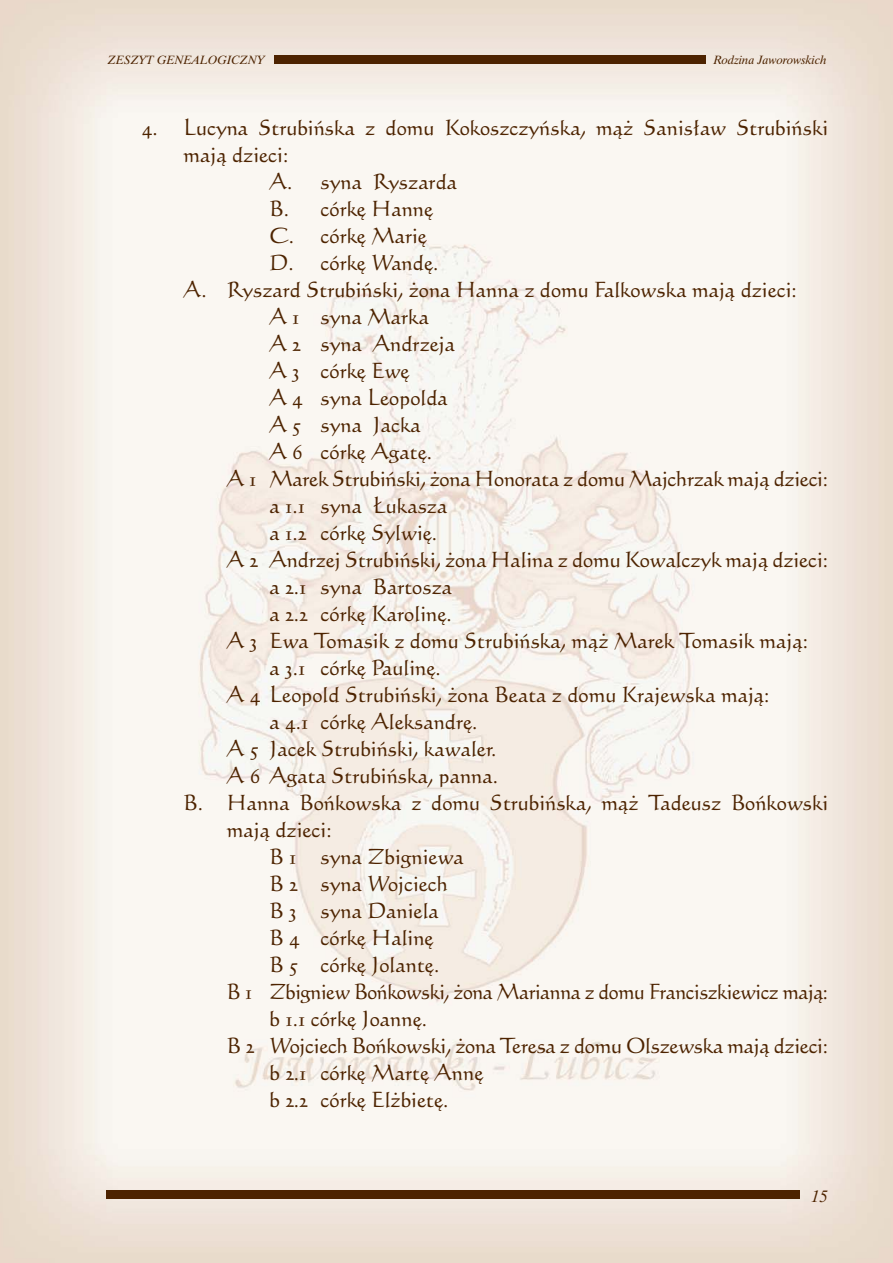
<style>
.page{position:relative;width:893px;height:1263px;background:#fff}
.page>*{position:absolute;margin:0;border:0;box-sizing:border-box;transform-origin:0 0}
.t1{font:21px "Calligraphic 421 PL Roman A";color:#4d2300}
.t2{font:21px "Calligraphic 421 PL Roman A";letter-spacing:-.02em;color:#4d2300}
.t3{font:italic 16.5px "Dutch 801 PL";color:#4d2300}
.t4{font:italic 12px "Dutch 801 PL";color:#4d2300}
</style>
<div class="page">
<img style="left:0;top:0;width:892px;height:1263px">
<div style="left:274px;top:55px;width:431px;height:9px;background:#4d2300"></div>
<div style="left:106px;top:1191px;width:693px;height:8px;background:#4d2300"></div>
<p class="t4" style="left:108px;top:55px;width:158px">ZESZYT GENEALOGICZNY</p>
<p class="t4" style="left:714px;top:55px;width:114px">Rodzina Jaworowskich</p>
<p class="t1" style="left:142px;top:120px;width:687px">4. Lucyna Strubiƒska z domu Kokoszczyƒska, mà˝ Sanis∏aw Strubiƒski</p>
<p class="t1" style="left:183px;top:147px;width:106px">majà dzieci:</p>
<p class="t1" style="left:269px;top:174px;width:189px">A. syna Ryszarda</p>
<p class="t1" style="left:269px;top:201px;width:165px">B. córk´ Hann´</p>
<p class="t1" style="left:269px;top:228px;width:159px">C. córk´ Mari´</p>
<p class="t1" style="left:269px;top:255px;width:170px">D. córk´ Wand´.</p>
<p class="t1" style="left:184px;top:282px;width:614px">A. Ryszard Strubiƒski, ˝ona Hanna z domu Falkowska majà dzieci:</p>
<p class="t1" style="left:269px;top:309px;width:161px">A 1 syna Marka</p>
<p class="t1" style="left:269px;top:336px;width:187px">A 2 syna Andrzeja</p>
<p class="t1" style="left:269px;top:363px;width:142px">A 3 córk´ Ew´</p>
<p class="t1" style="left:269px;top:390px;width:180px">A 4 syna Leopolda</p>
<p class="t1" style="left:269px;top:417px;width:153px">A 5 syna Jacka</p>
<p class="t1" style="left:269px;top:444px;width:164px">A 6 córk´ Agat´.</p>
<p class="t1" style="left:227px;top:471px;width:602px">A 1 Marek Strubiƒski, ˝ona Honorata z domu Majchrzak majà dzieci:</p>
<p class="t1" style="left:269px;top:498px;width:179px">a 1.1 syna ¸ukasza</p>
<p class="t1" style="left:269px;top:525px;width:169px">a 1.2 córk´ Sylwi´.</p>
<p class="t1" style="left:227px;top:552px;width:602px">A 2 Andrzej Strubiƒski, ˝ona Halina z domu Kowalczyk majà dzieci:</p>
<p class="t1" style="left:269px;top:579px;width:184px">a 2.1 syna Bartosza</p>
<p class="t1" style="left:269px;top:606px;width:184px">a 2.2 córk´ Karolin´.</p>
<p class="t1" style="left:227px;top:633px;width:582px">A 3 Ewa Tomasik z domu Strubiƒska, mà˝ Marek Tomasik majà:</p>
<p class="t1" style="left:269px;top:660px;width:173px">a 3.1 córk´ Paulin´.</p>
<p class="t1" style="left:227px;top:687px;width:544px">A 4 Leopold Strubiƒski, ˝ona Beata z domu Krajewska majà:</p>
<p class="t1" style="left:269px;top:714px;width:209px">a 4.1 córk´ Aleksandr´.</p>
<p class="t1" style="left:227px;top:741px;width:271px">A 5 Jacek Strubiƒski, kawaler.</p>
<p class="t1" style="left:227px;top:768px;width:273px">A 6 Agata Strubiƒska, panna.</p>
<p class="t1" style="left:184px;top:795px;width:646px">B. Hanna Boƒkowska z domu Strubiƒska, mà˝ Tadeusz Boƒkowski</p>
<p class="t1" style="left:227px;top:822px;width:106px">majà dzieci:</p>
<p class="t1" style="left:269px;top:849px;width:196px">B 1 syna Zbigniewa</p>
<p class="t1" style="left:269px;top:876px;width:180px">B 2 syna Wojciech</p>
<p class="t1" style="left:269px;top:903px;width:171px">B 3 syna Daniela</p>
<p class="t1" style="left:269px;top:930px;width:166px">B 4 córk´ Halin´</p>
<p class="t1" style="left:269px;top:957px;width:171px">B 5 córk´ Jolant´.</p>
<p class="t2" style="left:227px;top:984px;width:602px">B 1 Zbigniew Boƒkowski, ˝ona Marianna z domu Franciszkiewicz majà:</p>
<p class="t1" style="left:269px;top:1011px;width:159px">b 1.1 córk´ Joann´.</p>
<p class="t1" style="left:227px;top:1038px;width:602px">B 2 Wojciech Boƒkowski, ˝ona Teresa z domu Olszewska majà dzieci:</p>
<p class="t1" style="left:269px;top:1065px;width:215px">b 2.1 córk´ Mart´ Ann´</p>
<p class="t1" style="left:269px;top:1092px;width:180px">b 2.2 córk´ El˝biet´.</p>
<p class="t3" style="left:811px;top:1190px;width:18px">15</p>
</div>
